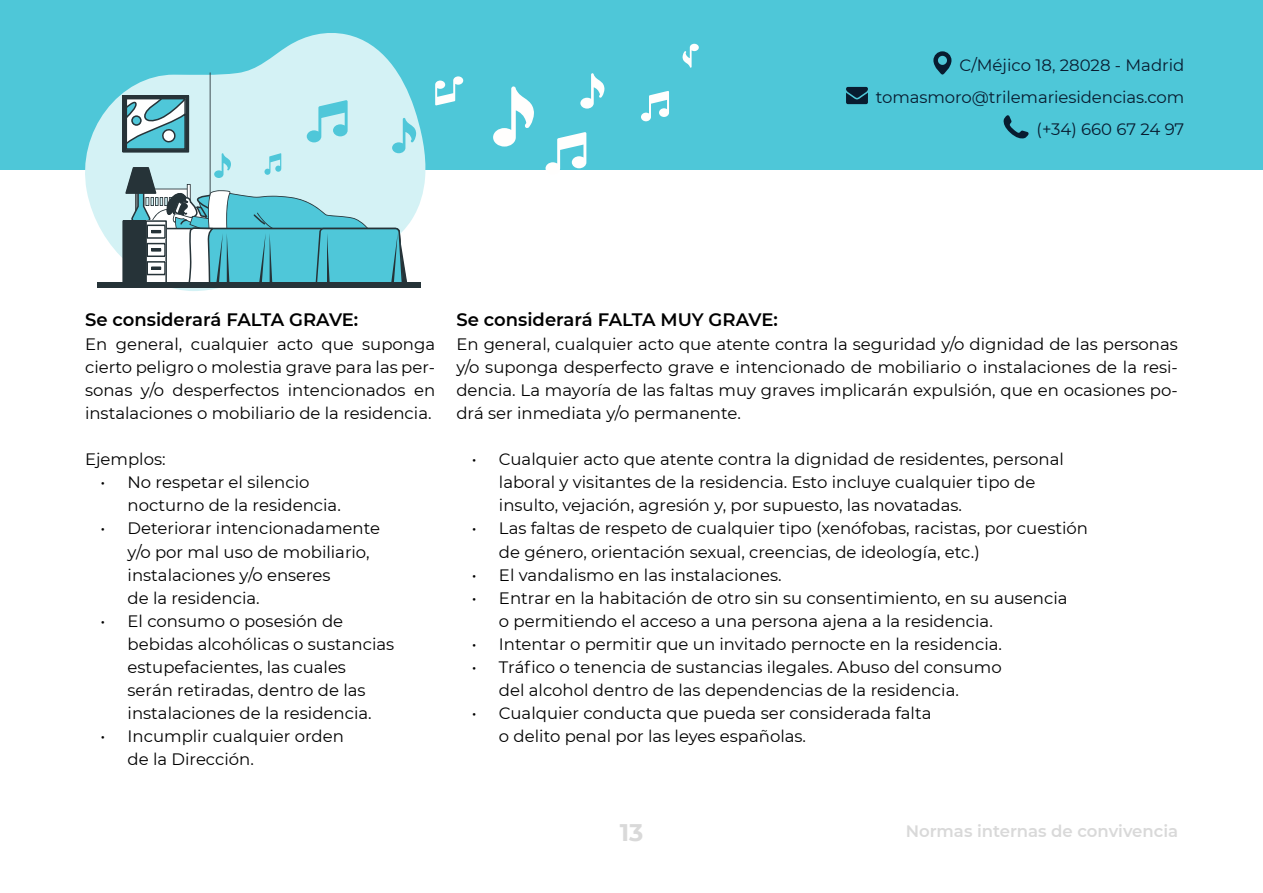
<style>
.page{position:relative;width:1263px;height:893px;background:#fff}
.page>*{position:absolute;margin:0;border:0;box-sizing:border-box;transform-origin:0 0}
.t1{font:700 24px "Montserrat";color:#d9d9d9}
.t2{font:600 18px "Montserrat";color:#000}
.t3{font:16.5px/23.1px "Montserrat";color:#000}
.t4{font:16.5px "Montserrat";letter-spacing:-.005em;color:#081c30}
.t5{font:600 16.5px "Montserrat";color:#d9d9d9}
</style>
<div class="page">
<div style="left:0;top:0;width:1263px;height:170px;background:#4ec7d8"></div>
<svg style="left:1003px;top:115px;width:26px;height:24px"></svg>
<svg style="left:933px;top:51px;width:18px;height:24px"></svg>
<svg style="left:846px;top:87px;width:22px;height:17px"></svg>
<svg style="left:85px;top:33px;width:341px;height:258px;fill:#d4f2f5"></svg>
<hr style="left:210px;top:72px;width:1px;height:214px;background:#263338">
<div style="left:122px;top:95px;width:67px;height:58px;border:2px solid #263338"></div>
<div style="left:122px;top:220px;width:45px;height:63px;border:2px solid #263338"></div>
<div style="left:98px;top:282px;width:323px;height:6px;background:#263338"></div>
<svg style="left:493px;top:86px;width:41px;height:61px"></svg>
<svg style="left:545px;top:132px;width:41px;height:38px"></svg>
<svg style="left:580px;top:73px;width:24px;height:36px"></svg>
<svg style="left:435px;top:76px;width:28px;height:29px"></svg>
<svg style="left:641px;top:91px;width:28px;height:30px"></svg>
<svg style="left:682px;top:44px;width:17px;height:24px"></svg>
<svg style="left:124px;top:97px;width:292px;height:185px;background:#9dd1d8"></svg>
<p class="t4" style="left:959px;top:54px;width:226px">C/Méjico 18, 28028 - Madrid</p>
<p class="t4" style="left:876px;top:86px;width:310px">tomasmoro@trilemariesidencias.com</p>
<p class="t4" style="left:1036px;top:118px;width:149px">(+34) 660 67 24 97</p>
<p class="t2" style="left:85px;top:307px;width:275px">Se considerará FALTA GRAVE:</p>
<p class="t3" style="left:85px;top:332px;width:352px;text-align:justify">En general, cualquier acto que suponga cierto peligro o molestia grave para las per&shy;sonas y/o desperfectos intencionados en instalaciones o mobiliario de la residencia.</p>
<p class="t3" style="left:85px;top:447px;width:82px">Ejemplos:</p>
<p class="t3" style="left:128px;top:470px;width:215px;text-indent:-27px">• No respetar el silencio nocturno de la residencia.</p>
<p class="t3" style="left:128px;top:516px;width:254px;text-indent:-27px">• Deteriorar intencionadamente y/o por mal uso de mobiliario, instalaciones y/o enseres<br>de la residencia.</p>
<p class="t3" style="left:128px;top:609px;width:268px;text-indent:-27px">• El consumo o posesión de bebidas alcohólicas o sustancias estupefacientes, las cuales serán retiradas, dentro de las instalaciones de la residencia.</p>
<p class="t3" style="left:128px;top:724px;width:218px;text-indent:-27px">• Incumplir cualquier orden de la Dirección.</p>
<p class="t2" style="left:456px;top:307px;width:323px">Se considerará FALTA MUY GRAVE:</p>
<p class="t3" style="left:456px;top:332px;width:723px;text-align:justify">En general, cualquier acto que atente contra la seguridad y/o dignidad de las personas y/o suponga desperfecto grave e intencionado de mobiliario o instalaciones de la resi&shy;dencia. La mayoría de las faltas muy graves implicarán expulsión, que en ocasiones po&shy;drá ser inmediata y/o permanente.</p>
<p class="t3" style="left:499px;top:447px;width:566px;text-indent:-27px">• Cualquier acto que atente contra la dignidad de residentes, personal laboral y visitantes de la residencia. Esto incluye cualquier tipo de insulto, vejación, agresión y, por supuesto, las novatadas.</p>
<p class="t3" style="left:499px;top:516px;width:591px;text-indent:-27px">• Las faltas de respeto de cualquier tipo (xenófobas, racistas, por cuestión de género, orientación sexual, creencias, de ideología, etc.)</p>
<p class="t3" style="left:472px;top:563px;width:311px">• El vandalismo en las instalaciones.</p>
<p class="t3" style="left:499px;top:586px;width:570px;text-indent:-27px">• Entrar en la habitación de otro sin su consentimiento, en su ausencia o permitiendo el acceso a una persona ajena a la residencia.</p>
<p class="t3" style="left:472px;top:632px;width:532px">• Intentar o permitir que un invitado pernocte en la residencia.</p>
<p class="t3" style="left:499px;top:655px;width:504px;text-indent:-27px">• Tráfico o tenencia de sustancias ilegales. Abuso del consumo del alcohol dentro de las dependencias de la residencia.</p>
<p class="t3" style="left:499px;top:701px;width:434px;text-indent:-27px">• Cualquier conducta que pueda ser considerada falta o delito penal por las leyes españolas.</p>
<h1 class="t1" style="left:620px;top:815px;width:25px">13</h1>
<p class="t5" style="left:906px;top:820px;width:274px">Normas internas de convivencia</p>
</div>
